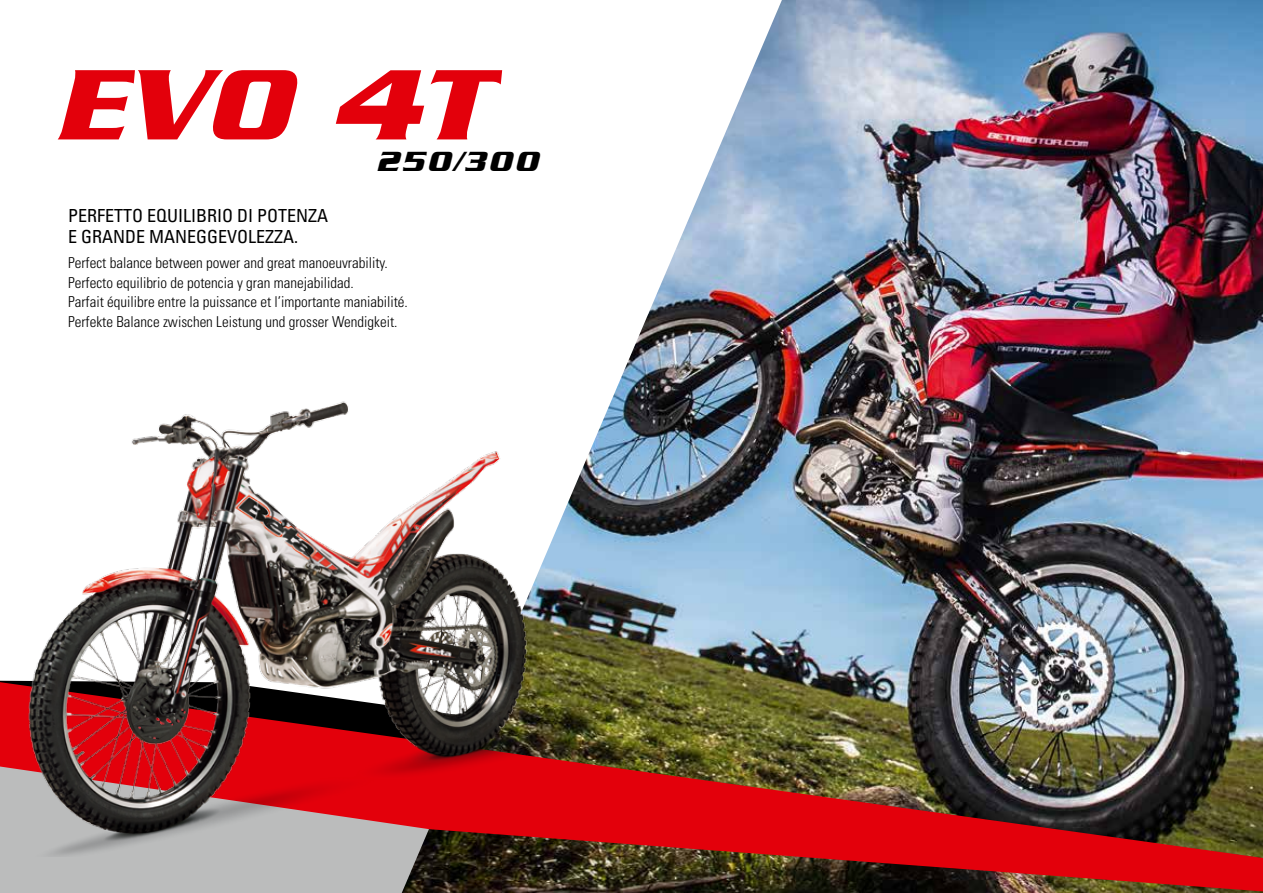
<style>
.page{position:relative;width:1263px;height:893px;background:#fff}
.page>*{position:absolute;margin:0;border:0;box-sizing:border-box;transform-origin:0 0}
.t1{font:italic 700 108.3px "Serpentine Std";color:#e3000b}
.t2{font:italic 700 30px "Serpentine Std";letter-spacing:.1em;color:#000}
.t3{font:condensed 18px/21px "Univers LT Std";color:#000}
.t4{font:300 condensed 15px/19.5px "Univers LT Std";color:#000}
</style>
<div class="page">
<img style="left:631px;top:0;width:632px;height:479px">
<img style="left:0;top:479px;width:1263px;height:414px">
<img style="left:0;top:353px;width:684px;height:504px">
<h1 class="t1" style="left:54px;top:42px;width:434px">EVO 4T</h1>
<h2 class="t2" style="left:376px;top:144px;width:163px">250/300</h2>
<p class="t3" style="left:68px;top:205px;width:262px">PERFETTO EQUILIBRIO DI POTENZA<br>E GRANDE MANEGGEVOLEZZA.</p>
<p class="t4" style="left:68px;top:253px;width:341px">Perfect balance between power and great manoeuvrability.<br>Perfecto equilibrio de potencia y gran manejabilidad.<br>Parfait équilibre entre la puissance et l’importante maniabilité.<br>Perfekte Balance zwischen Leistung und grosser Wendigkeit.</p>
</div>
